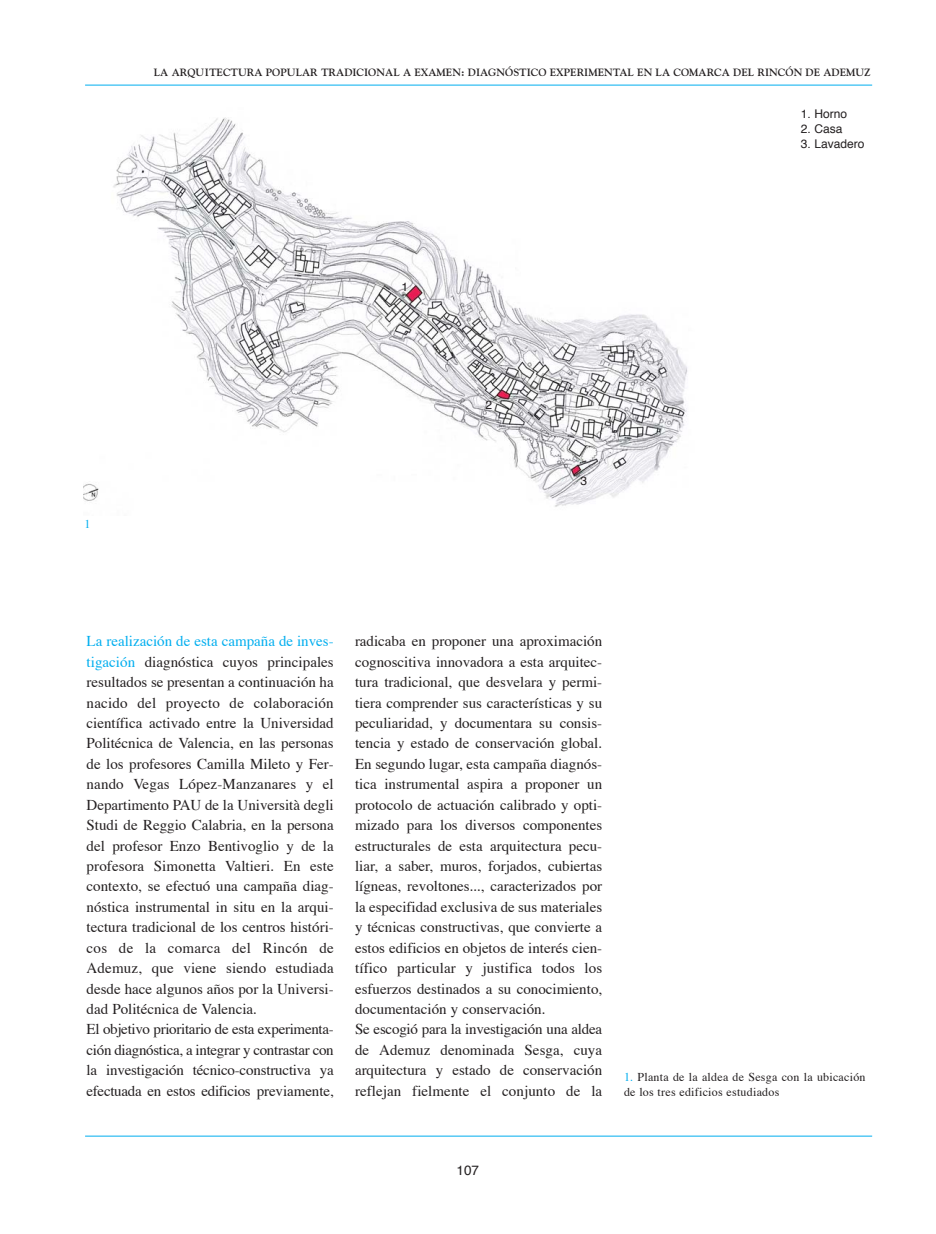
<style>
.page{position:relative;width:936px;height:1234px;background:#fff}
.page>*{position:absolute;margin:0;border:0;box-sizing:border-box;transform-origin:0 0}
.t1{font:15px/20.4px "Times";color:#231f20}
.t2{font:13.5px "Helvetica";color:#231f20}
.t3{font:12px/15px "Times";letter-spacing:.02em;color:#231f20}
.t4{font:12px "Helvetica";color:#231f20}
.t5{font:12px "Times";color:#00aeef}
.t6{font:700 10.5px "Goudy";color:#231f20}
.s1{color:#00aeef}
</style>
<div class="page">
<img style="left:83px;top:117px;width:605px;height:390px">
<hr style="left:85px;top:85px;width:787px;height:1px;background:#00aeef">
<hr style="left:85px;top:1135px;width:787px;height:1px;background:#00aeef">
<p class="t6" style="left:154px;top:68px;width:718px">LA ARQUITECTURA POPULAR TRADICIONAL A EXAMEN: DIAGNÓSTICO EXPERIMENTAL EN LA COMARCA DEL RINCÓN DE ADEMUZ</p>
<p class="t4" style="left:800px;top:109px;width:48px">1. Horno</p>
<p class="t4" style="left:800px;top:124px;width:43px">2. Casa</p>
<p class="t4" style="left:800px;top:139px;width:65px">3. Lavadero</p>
<p class="t4" style="left:401px;top:281px;width:8px">1</p>
<p class="t5" style="left:84px;top:519px;width:7px">1</p>
<p class="t4" style="left:485px;top:399px;width:8px">2</p>
<p class="t4" style="left:580px;top:475px;width:8px">3</p>
<p class="t1" style="left:87px;top:632px;width:249px"><span class="s1">La realización de esta campaña de inves&shy;tigación</span> diagnóstica cuyos principales resultados se presentan a continuación ha nacido del proyecto de colaboración científica activado entre la Universidad Politécnica de Valencia, en las personas de los profesores Camilla Mileto y Fer&shy;nando Vegas López-Manzanares y el Departimento PAU de la Università degli Studi de Reggio Calabria, en la persona del profesor Enzo Bentivoglio y de la profesora Simonetta Valtieri. En este contexto, se efectuó una campaña diag&shy;nóstica instrumental in situ en la arqui&shy;tectura tradicional de los centros históri&shy;cos de la comarca del Rincón de Ademuz, que viene siendo estudiada desde hace algunos años por la Universi&shy;dad Politécnica de Valencia.<br>El objetivo prioritario de esta experimenta&shy;ción diagnóstica, a integrar y contrastar con la investigación técnico-constructiva ya efectuada en estos edificios previamente,</p>
<p class="t1" style="left:355px;top:632px;width:249px">radicaba en proponer una aproximación cognoscitiva innovadora a esta arquitec&shy;tura tradicional, que desvelara y permi&shy;tiera comprender sus características y su peculiaridad, y documentara su consis&shy;tencia y estado de conservación global.<br>En segundo lugar, esta campaña diagnós&shy;tica instrumental aspira a proponer un protocolo de actuación calibrado y opti&shy;mizado para los diversos componentes estructurales de esta arquitectura pecu&shy;liar, a saber, muros, forjados, cubiertas lígneas, revoltones..., caracterizados por la especifidad exclusiva de sus materiales y técnicas constructivas, que convierte a estos edificios en objetos de interés cien&shy;tífico particular y justifica todos los esfuerzos destinados a su conocimiento, documentación y conservación.<br>Se escogió para la investigación una aldea de Ademuz denominada Sesga, cuya arquitectura y estado de conservación reflejan fielmente el conjunto de la</p>
<p class="t3" style="left:624px;top:1070px;width:243px"><span class="s1">1.</span> Planta de la aldea de Sesga con la ubicación de los tres edificios estudiados</p>
<p class="t2" style="left:456px;top:1163px;width:24px">107</p>
</div>
